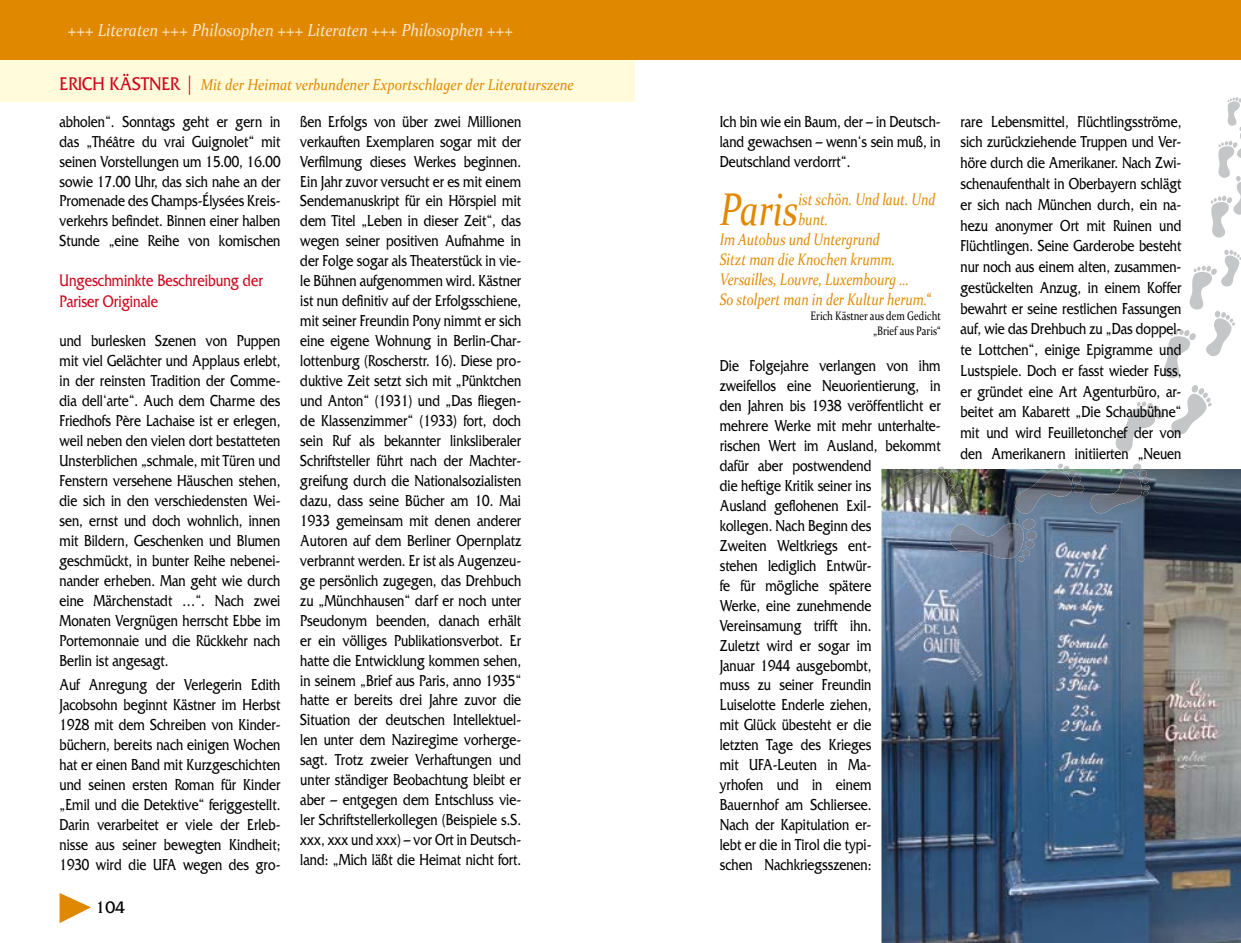
<style>
.page{position:relative;width:1241px;height:943px;background:#fff}
.page>*{position:absolute;margin:0;border:0;box-sizing:border-box;transform-origin:0 0}
.t1{font:italic 45.85px "Constantia";color:#e08900;scale:.8 1}
.t2{font:italic 17.5px "Constantia";color:#fae7cf;scale:.9 1}
.t3{font:17.5px/21px "Friz Quadrata";color:#cd071e;scale:.8 1}
.t4{font:17.5px "Friz Quadrata";color:#000}
.t5{font:16.62px/19.9px "Friz Quadrata";color:#000;text-align:justify;scale:.8 1}
.t6{font:italic 16.62px "Constantia";color:#e08900;scale:.8 1}
.t7{font:italic 15.75px "Constantia";color:#e08900;scale:.89 1}
.t8{font:12.25px/14.7px "Constantia";color:#000;text-align:right;scale:.8 1}
.s1{font-family:"Friz Quadrata";font-style:normal;font-size:19.25px;color:#cd071e}
</style>
<div class="page">
<div style="left:620px;top:60px;width:15px;height:42px;background:#fffbdb"></div>
<div style="left:620px;top:0;width:620px;height:60px;background:#e08900"></div>
<img style="left:881px;top:469px;width:359px;height:474px">
<img style="left:898px;top:472px;width:54px;height:36px">
<svg style="left:937px;top:466px;width:25px;height:41px"></svg>
<img style="left:948px;top:523px;width:77px;height:35px">
<img style="left:1021px;top:519px;width:14px;height:10px">
<svg style="left:1017px;top:531px;width:19px;height:30px"></svg>
<img style="left:1013px;top:470px;width:62px;height:43px">
<svg style="left:1057px;top:463px;width:27px;height:30px"></svg>
<img style="left:1089px;top:472px;width:53px;height:41px">
<svg style="left:1132px;top:463px;width:17px;height:32px"></svg>
<svg style="left:1115px;top:385px;width:96px;height:67px"></svg>
<svg style="left:1164px;top:250px;width:76px;height:128px"></svg>
<svg style="left:1211px;top:97px;width:29px;height:140px"></svg>
<div style="left:0;top:60px;width:620px;height:42px;background:#fffbdb"></div>
<svg style="left:60px;top:893px;width:31px;height:30px"></svg>
<div style="left:0;top:0;width:620px;height:60px;background:#e08900"></div>
<p class="t2" style="left:68px;top:18px;width:496px">+++ Literaten +++ Philosophen +++ Literaten +++ Philosophen +++</p>
<p class="t7" style="left:60px;top:74px;width:579px"><span class="s1">ERICH KÄSTNER |</span> Mit der Heimat verbundener Exportschlager der Literaturszene</p>
<p class="t5" style="left:60px;top:111px;width:277px">abholen“. Sonntags geht er gern in das „Théâtre du vrai Guignolet“ mit seinen Vorstellungen um 15.00, 16.00 sowie 17.00 Uhr, das sich nahe an der Promenade des Champs-Élysées Kreis&shy;verkehrs befindet. Binnen einer halben Stunde „eine Reihe von komischen</p>
<p class="t3" style="left:60px;top:270px;width:255px">Ungeschminkte Beschreibung der<br>Pariser Originale</p>
<p class="t5" style="left:60px;top:331px;width:277px">und burlesken Szenen von Puppen mit viel Gelächter und Applaus erlebt, in der reinsten Tradition der Comme&shy;dia dell‘arte“. Auch dem Charme des Friedhofs Père Lachaise ist er erlegen, weil neben den vielen dort bestatteten Unsterblichen „schmale, mit Türen und Fenstern versehene Häuschen stehen, die sich in den verschiedensten Wei&shy;sen, ernst und doch wohnlich, innen mit Bildern, Geschenken und Blumen geschmückt, in bunter Reihe nebenei&shy;nander erheben. Man geht wie durch eine Märchenstadt …“. Nach zwei Monaten Vergnügen herrscht Ebbe im Portemonnaie und die Rückkehr nach Berlin ist angesagt.</p>
<p class="t5" style="left:60px;top:675px;width:277px">Auf Anregung der Verlegerin Edith Jacobsohn beginnt Kästner im Herbst 1928 mit dem Schreiben von Kinder&shy;büchern, bereits nach einigen Wochen hat er einen Band mit Kurzgeschichten und seinen ersten Roman für Kinder „Emil und die Detektive“ feriggestellt.<br>Darin verarbeitet er viele der Erleb&shy;nisse aus seiner bewegten Kindheit; 1930 wird die UFA wegen des gro-</p>
<p class="t4" style="left:95px;top:897px;width:31px">104</p>
<p class="t5" style="left:300px;top:111px;width:277px">ßen Erfolgs von über zwei Millionen verkauften Exemplaren sogar mit der Verfilmung dieses Werkes beginnen.<br>Ein Jahr zuvor versucht er es mit einem Sendemanuskript für ein Hörspiel mit dem Titel „Leben in dieser Zeit“, das wegen seiner positiven Aufnahme in der Folge sogar als Theaterstück in vie&shy;le Bühnen aufgenommen wird. Kästner ist nun definitiv auf der Erfolgsschiene, mit seiner Freundin Pony nimmt er sich eine eigene Wohnung in Berlin-Char&shy;lottenburg (Roscherstr. 16). Diese pro&shy;duktive Zeit setzt sich mit „Pünktchen und Anton“ (1931) und „Das fliegen&shy;de Klassenzimmer“ (1933) fort, doch sein Ruf als bekannter linksliberaler Schriftsteller führt nach der Machter&shy;greifung durch die Nationalsozialisten dazu, dass seine Bücher am 10. Mai 1933 gemeinsam mit denen anderer Autoren auf dem Berliner Opernplatz verbrannt werden. Er ist als Augenzeu&shy;ge persönlich zugegen, das Drehbuch zu „Münchhausen“ darf er noch unter Pseudonym beenden, danach erhält er ein völliges Publikationsverbot. Er hatte die Entwicklung kommen sehen, in seinem „Brief aus Paris, anno 1935“ hatte er bereits drei Jahre zuvor die Situation der deutschen Intellektuel&shy;len unter dem Naziregime vorherge&shy;sagt. Trotz zweier Verhaftungen und unter ständiger Beobachtung bleibt er aber – entgegen dem Entschluss vie&shy;ler Schriftstellerkollegen (Beispiele s.S. xxx, xxx und xxx) – vor Ort in Deutsch&shy;land: „Mich läßt die Heimat nicht fort.</p>
<p class="t5" style="left:719px;top:111px;width:277px">Ich bin wie ein Baum, der – in Deutsch&shy;land gewachsen – wenn‘s sein muß, in Deutschland verdorrt“.</p>
<h1 class="t1" style="left:719px;top:178px;width:100px">Paris</h1>
<p class="t6" style="left:798px;top:188px;width:173px">ist schön. Und laut. Und</p>
<p class="t6" style="left:798px;top:208px;width:39px">bunt.</p>
<p class="t6" style="left:719px;top:228px;width:201px">Im Autobus und Untergrund</p>
<p class="t6" style="left:719px;top:248px;width:221px">Sitzt man die Knochen krumm.</p>
<p class="t6" style="left:719px;top:268px;width:238px">Versailles, Louvre, Luxembourg …</p>
<p class="t6" style="left:719px;top:288px;width:265px">So stolpert man in der Kultur herum.“</p>
<p class="t8" style="left:810px;top:308px;width:164px">Erich Kästner aus dem Gedicht „Brief aus Paris“</p>
<p class="t5" style="left:719px;top:356px;width:277px;text-align:left">Die Folgejahre verlangen von ihm zweifellos eine Neuorientierung, in den Jahren bis 1938 veröffentlicht er mehrere Werke mit mehr unterhalte&shy;rischen Wert im Ausland, bekommt dafür aber postwendend<br>die heftige Kritik seiner ins<br>Ausland geflohenen Exil-<br>kollegen. Nach Beginn des<br>Zweiten Weltkriegs ent-<br>stehen lediglich Entwür-<br>fe für mögliche spätere<br>Werke, eine zunehmende<br>Vereinsamung trifft ihn.<br>Zuletzt wird er sogar im<br>Januar 1944 ausgebombt,<br>muss zu seiner Freundin<br>Luiselotte Enderle ziehen,<br>mit Glück übesteht er die<br>letzten Tage des Krieges<br>mit UFA-Leuten in Ma-<br>yrhofen und in einem<br>Bauernhof am Schliersee.<br>Nach der Kapitulation er-<br>lebt er die in Tirol die typi-<br>schen Nachkriegsszenen:</p>
<p class="t5" style="left:960px;top:111px;width:277px;line-height:20.8px">rare Lebensmittel, Flüchtlingsströme, sich zurückziehende Truppen und Ver&shy;höre durch die Amerikaner. Nach Zwi&shy;schenaufenthalt in Oberbayern schlägt er sich nach München durch, ein na&shy;hezu anonymer Ort mit Ruinen und Flüchtlingen. Seine Garderobe besteht nur noch aus einem alten, zusammen&shy;gestückelten Anzug, in einem Koffer bewahrt er seine restlichen Fassungen auf, wie das Drehbuch zu „Das doppel&shy;te Lottchen“, einige Epigramme und Lustspiele. Doch er fasst wieder Fuss, er gründet eine Art Agenturbüro, ar&shy;beitet am Kabarett „Die Schaubühne“ mit und wird Feuilletonchef der von den Amerikanern initiierten „Neuen</p>
</div>
